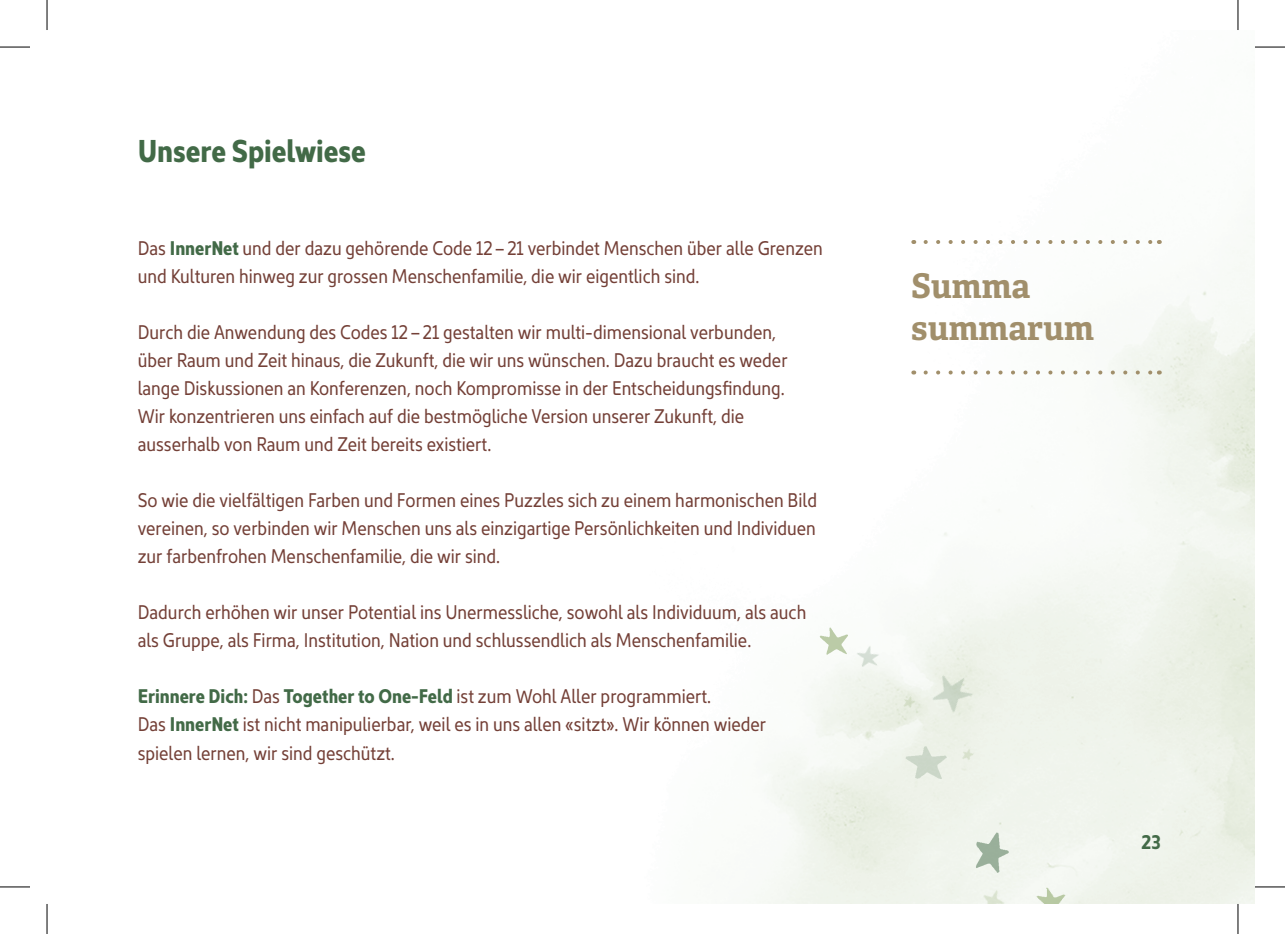
<style>
.page{position:relative;width:1285px;height:934px;background:#fff}
.page>*{position:absolute;margin:0;border:0;box-sizing:border-box;transform-origin:0 0}
.t1{font:700 34px/42px "Adelle PE";color:#a18f6b}
.t2{font:32px "Kyrial Sans Pro Bold Cond";color:#426a47}
.t3{font:20px/28px "Kyrial Sans Pro Regular Cond";color:#744037}
.t4{font:20px "Kyrial Sans Pro Bold Cond";color:#426a47}
.s1{font-family:"Kyrial Sans Pro Bold Cond";color:#426a47}
.s2{font-family:"Kyrial Sans Pro Regular Cond";color:#744037}
</style>
<div class="page">
<svg style="left:925px;top:240px;width:227px;height:4px"></svg>
<svg style="left:925px;top:370px;width:227px;height:4px"></svg>
<img style="left:922px;top:662px;width:60px;height:61px">
<img style="left:819px;top:625px;width:34px;height:33px">
<img style="left:1035px;top:884px;width:34px;height:19px">
<img style="left:902px;top:742px;width:46px;height:40px">
<img style="left:972px;top:828px;width:40px;height:46px">
<img style="left:957px;top:743px;width:19px;height:19px">
<img style="left:898px;top:691px;width:19px;height:19px">
<img style="left:852px;top:642px;width:31px;height:31px">
<img style="left:976px;top:884px;width:30px;height:19px">
<hr style="left:0;top:47px;width:30px;height:1px;background:#000">
<hr style="left:1255px;top:47px;width:30px;height:1px;background:#000">
<hr style="left:0;top:886px;width:30px;height:1px;background:#000">
<hr style="left:1255px;top:886px;width:30px;height:1px;background:#000">
<hr style="left:47px;top:0;width:1px;height:30px;background:#000">
<hr style="left:47px;top:903px;width:1px;height:30px;background:#000">
<hr style="left:1237px;top:0;width:1px;height:30px;background:#000">
<hr style="left:1237px;top:903px;width:1px;height:30px;background:#000">
<h2 class="t2" style="left:138px;top:127px;width:230px">Unsere Spielwiese</h2>
<p class="t3" style="left:138px;top:233px;width:686px">Das <span class="s1">InnerNet</span> und der dazu gehörende Code 12 – 21 verbindet Menschen über alle Grenzen und Kulturen hinweg zur grossen Menschenfamilie, die wir eigentlich sind.</p>
<p class="t3" style="left:138px;top:317px;width:651px">Durch die Anwendung des Codes 12 – 21 gestalten wir multi-dimensional verbunden, über Raum und Zeit hinaus, die Zukunft, die wir uns wünschen. Dazu braucht es weder lange Diskussionen an Konferenzen, noch Kompromisse in der Entscheidungsfindung.<br>Wir konzentrieren uns einfach auf die bestmögliche Version unserer Zukunft, die ausserhalb von Raum und Zeit bereits existiert.</p>
<p class="t3" style="left:138px;top:485px;width:681px;text-align:justify">So wie die vielfältigen Farben und Formen eines Puzzles sich zu einem harmonischen Bild vereinen, so verbinden wir Menschen uns als einzigartige Persönlichkeiten und Individuen zur farbenfrohen Menschenfamilie, die wir sind.</p>
<p class="t3" style="left:138px;top:597px;width:670px">Dadurch erhöhen wir unser Potential ins Unermessliche, sowohl als Individuum, als auch als Gruppe, als Firma, Institution, Nation und schlussendlich als Menschenfamilie.</p>
<p class="t4" style="left:138px;top:681px;width:575px">Erinnere Dich: <span class="s2">Das</span> Together to One-Feld <span class="s2">ist zum Wohl Aller programmiert.</span></p>
<p class="t3" style="left:138px;top:709px;width:630px">Das <span class="s1">InnerNet</span> ist nicht manipulierbar, weil es in uns allen «sitzt». Wir können wieder spielen lernen, wir sind geschützt.</p>
<h1 class="t1" style="left:911px;top:264px;width:184px">Summa summarum</h1>
<p class="t4" style="left:1141px;top:827px;width:21px">23</p>
</div>
